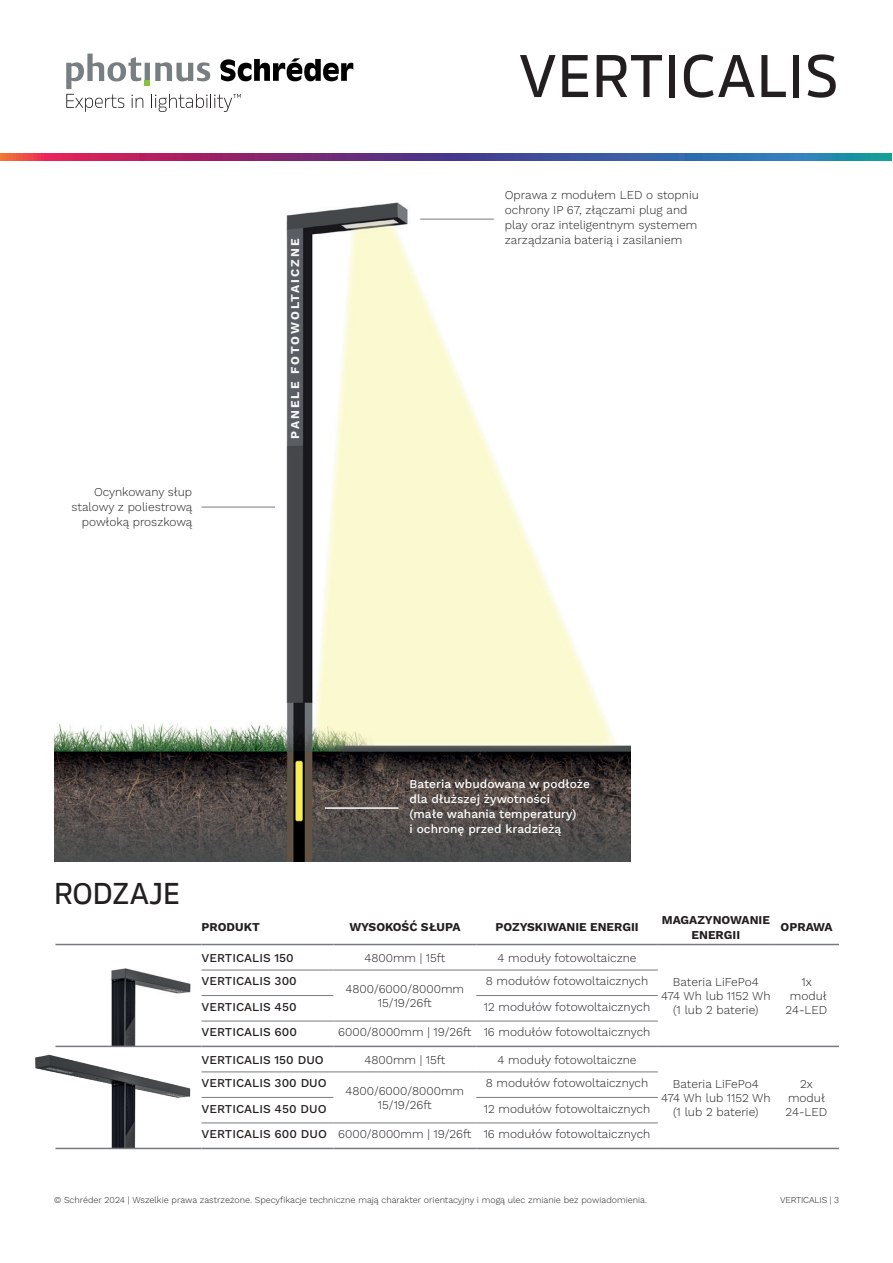
<style>
.page{position:relative;width:893px;height:1263px;background:#fff}
.page>*{position:absolute;margin:0;border:0;box-sizing:border-box;transform-origin:0 0}
.t1{font:500 60px "Rleud";letter-spacing:.015em;color:#231f20}
.t2{font:500 30px "Rleud";color:#231f20}
.t3{font:300 12px/14.4px "Work Sans";color:#231f20;text-align:center}
.t4{font:500 12px "Work Sans";color:#231f20}
.t5{font:500 12px/15px "Work Sans";color:#fff}
.t6{font:700 12px/14.4px "Work Sans";color:#231f20;text-align:center}
.t7{font:700 12px "Work Sans";letter-spacing:.17em;color:#f7f7f8}
.t8{font:300 9px "Work Sans";color:#231f20}
.t9{font:300 9px "Work Sans";letter-spacing:-.02em;color:#231f20}
.s1{font-weight:500}
</style>
<div class="page">
<img style="left:35px;top:1054px;width:168px;height:94px">
<img style="left:55px;top:968px;width:138px;height:78px">
<img style="left:54px;top:202px;width:577px;height:659px">
<hr style="left:202px;top:995px;width:131px;height:1px;background:#787a81">
<hr style="left:476px;top:995px;width:182px;height:1px;background:#787a81">
<hr style="left:202px;top:1097px;width:131px;height:1px;background:#787a81">
<hr style="left:476px;top:1097px;width:182px;height:1px;background:#787a81">
<hr style="left:202px;top:970px;width:131px;height:1px;background:#787a81">
<hr style="left:333px;top:970px;width:143px;height:1px;background:#787a81">
<hr style="left:476px;top:970px;width:182px;height:1px;background:#787a81">
<hr style="left:202px;top:1071px;width:131px;height:1px;background:#787a81">
<hr style="left:333px;top:1071px;width:143px;height:1px;background:#787a81">
<hr style="left:476px;top:1071px;width:182px;height:1px;background:#787a81">
<hr style="left:55px;top:944px;width:147px;height:1px;background:#787a81">
<hr style="left:202px;top:1046px;width:131px;height:1px;background:#787a81">
<hr style="left:202px;top:1021px;width:131px;height:1px;background:#787a81">
<hr style="left:333px;top:1021px;width:143px;height:1px;background:#787a81">
<hr style="left:476px;top:1021px;width:182px;height:1px;background:#787a81">
<hr style="left:202px;top:1122px;width:131px;height:1px;background:#787a81">
<hr style="left:333px;top:1122px;width:143px;height:1px;background:#787a81">
<hr style="left:476px;top:1122px;width:182px;height:1px;background:#787a81">
<hr style="left:202px;top:944px;width:131px;height:1px;background:#787a81">
<hr style="left:333px;top:944px;width:143px;height:1px;background:#787a81">
<hr style="left:476px;top:944px;width:182px;height:1px;background:#787a81">
<hr style="left:658px;top:944px;width:116px;height:1px;background:#787a81">
<hr style="left:774px;top:944px;width:65px;height:1px;background:#787a81">
<hr style="left:333px;top:1046px;width:143px;height:1px;background:#787a81">
<hr style="left:476px;top:1046px;width:182px;height:1px;background:#787a81">
<hr style="left:658px;top:1046px;width:116px;height:1px;background:#787a81">
<hr style="left:774px;top:1046px;width:65px;height:1px;background:#787a81">
<hr style="left:202px;top:1148px;width:131px;height:1px;background:#787a81">
<hr style="left:333px;top:1148px;width:143px;height:1px;background:#787a81">
<hr style="left:476px;top:1148px;width:182px;height:1px;background:#787a81">
<hr style="left:658px;top:1148px;width:116px;height:1px;background:#787a81">
<hr style="left:774px;top:1148px;width:65px;height:1px;background:#787a81">
<hr style="left:55px;top:1148px;width:147px;height:1px;background:#787a81">
<hr style="left:55px;top:1046px;width:147px;height:1px;background:#787a81">
<hr style="left:202px;top:507px;width:73px;height:1px;background:#787a81">
<hr style="left:420px;top:219px;width:74px;height:1px;background:#787a81">
<hr style="left:325px;top:807px;width:73px;height:2px;background:#fff">
<svg style="left:0;top:153px;width:891px;height:7px;background:#674987"></svg>
<svg style="left:66px;top:54px;width:287px;height:58px"></svg>
<p class="t3" style="left:71px;top:484px;width:122px;line-height:15px;text-align:right">Ocynkowany słup stalowy z poliestrową powłoką proszkową</p>
<p class="t7" style="left:286px;top:439px;width:202px;rotate:-90deg">PANELE FOTOWOLTAICZNE</p>
<h1 class="t1" style="left:519px;top:36px;width:321px">VERTICALIS</h1>
<p class="t3" style="left:505px;top:187px;width:196px;line-height:15px;text-align:left">Oprawa z modułem LED o stopniu ochrony IP 67, złączami plug and play oraz inteligentnym systemem zarządzania baterią i zasilaniem</p>
<h2 class="t2" style="left:54px;top:873px;width:128px">RODZAJE</h2>
<p class="t5" style="left:410px;top:776px;width:182px">Bateria wbudowana w podłoże dla dłuższej żywotności<br>(małe wahania temperatury)<br>i ochronę przed kradzieżą</p>
<p class="t6" style="left:202px;top:919px;width:60px">PRODUKT</p>
<p class="t6" style="left:349px;top:919px;width:113px">WYSOKOŚĆ SŁUPA</p>
<p class="t6" style="left:495px;top:919px;width:145px">POZYSKIWANIE ENERGII</p>
<p class="t6" style="left:662px;top:912px;width:110px">MAGAZYNOWANIE<br>ENERGII</p>
<p class="t6" style="left:781px;top:919px;width:53px">OPRAWA</p>
<p class="t4" style="left:202px;top:949px;width:94px">VERTICALIS 150</p>
<p class="t3" style="left:364px;top:950px;width:82px">4800mm | 15ft</p>
<p class="t3" style="left:497px;top:950px;width:141px">4 moduły fotowoltaiczne</p>
<p class="t3" style="left:661px;top:974px;width:111px">Bateria LiFePo4<br>474 Wh lub 1152 Wh (1 lub 2 baterie)</p>
<p class="t3" style="left:786px;top:974px;width:43px">1x moduł<br>24-LED</p>
<p class="t3" style="left:486px;top:973px;width:164px">8 modułów fotowoltaicznych</p>
<p class="t4" style="left:202px;top:972px;width:97px">VERTICALIS 300</p>
<p class="t3" style="left:346px;top:981px;width:120px">4800/6000/8000mm<br>15/19/26ft</p>
<p class="t4" style="left:202px;top:997px;width:97px">VERTICALIS 450</p>
<p class="t3" style="left:484px;top:999px;width:168px">12 modułów fotowoltaicznych</p>
<p class="t4" style="left:202px;top:1023px;width:97px">VERTICALIS 600</p>
<p class="t3" style="left:338px;top:1024px;width:314px">6000/8000mm | 19/26ft 16 modułów fotowoltaicznych</p>
<p class="t4" style="left:202px;top:1050px;width:124px">VERTICALIS 150 DUO</p>
<p class="t3" style="left:364px;top:1052px;width:82px">4800mm | 15ft</p>
<p class="t3" style="left:497px;top:1052px;width:141px">4 moduły fotowoltaiczne</p>
<p class="t3" style="left:486px;top:1075px;width:164px">8 modułów fotowoltaicznych</p>
<p class="t4" style="left:202px;top:1074px;width:127px">VERTICALIS 300 DUO</p>
<p class="t3" style="left:346px;top:1083px;width:120px">4800/6000/8000mm<br>15/19/26ft</p>
<p class="t3" style="left:202px;top:1095px;width:450px;line-height:25.5px;text-align:right">12 modułów fotowoltaicznych<br><span class="s1">VERTICALIS 600 DUO</span> 6000/8000mm | 19/26ft 16 modułów fotowoltaicznych</p>
<p class="t4" style="left:202px;top:1099px;width:127px">VERTICALIS 450 DUO</p>
<p class="t3" style="left:661px;top:1076px;width:111px">Bateria LiFePo4<br>474 Wh lub 1152 Wh (1 lub 2 baterie)</p>
<p class="t3" style="left:786px;top:1076px;width:43px">2x moduł<br>24-LED</p>
<p class="t8" style="left:54px;top:1193px;width:595px">© Schréder 2024 | Wszelkie prawa zastrzeżone. Specyfikacje techniczne mają charakter orientacyjny i mogą ulec zmianie bez powiadomienia.</p>
<p class="t9" style="left:780px;top:1193px;width:60px">VERTICALIS | 3</p>
</div>
